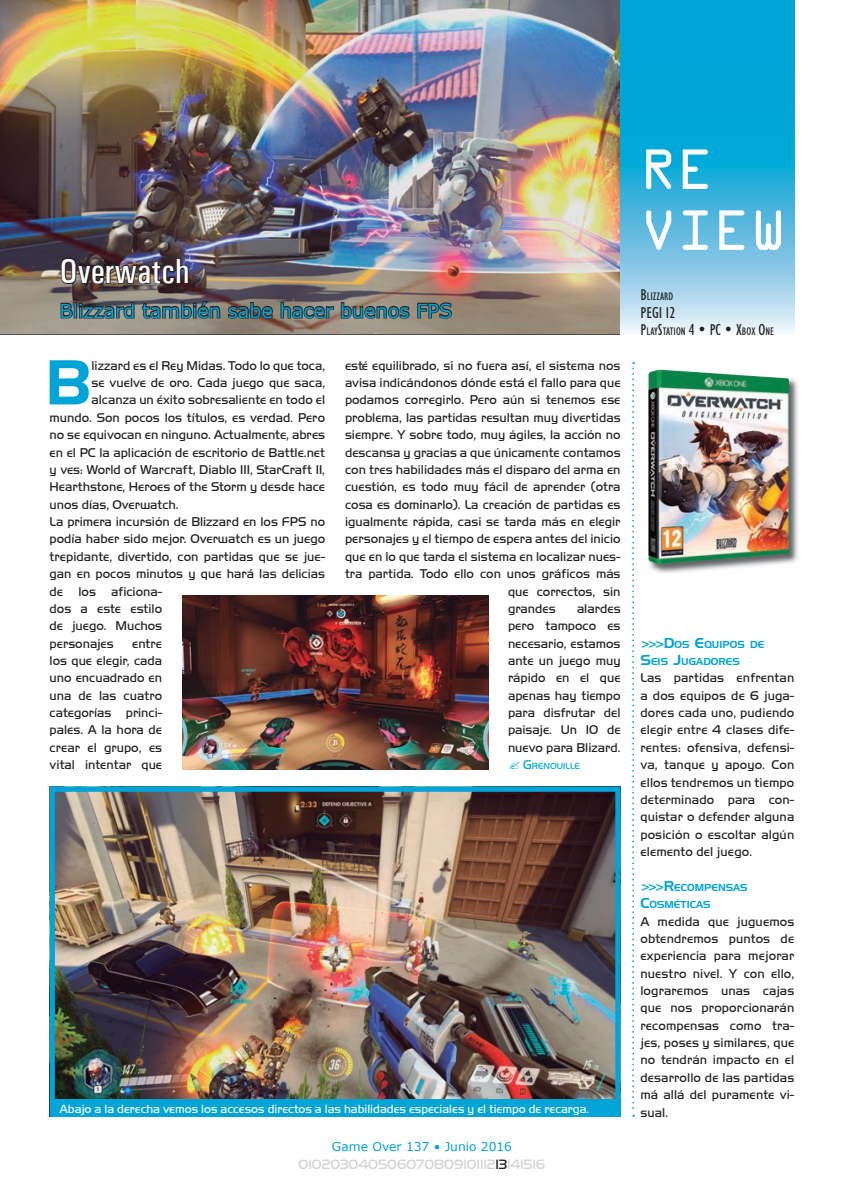
<style>
.page{position:relative;width:844px;height:1191px;background:#fff}
.page>*{position:absolute;margin:0;border:0;box-sizing:border-box;transform-origin:0 0}
.t1{font:61.43px "Handel Gothic BT";color:#00a4d7}
.t2{font:50.75px/60.9px "OCRA Std";color:#fff}
.t3{font:500 condensed 35px "Univers";color:#fff}
.t4{font:19.25px "Verdana";color:#00a4d7}
.t5{font:condensed 15.75px "Humanist 521 BT";color:#231f20}
.t6{font:14px "Handel Got D Ligh";color:#d1d2d4}
.t7{font:13.12px/17.3px "Handel Got D Ligh";color:#231f20;text-align:justify}
.t8{font:12.25px "Handel Got D Ligh";color:#fff}
.t9{font:12.25px "Verdana";color:#00a4d7}
.t10{font:condensed 11.03px "Humanist 521 BT";color:#231f20}
.t11{font:9.8px/17.3px "Handel Gothic BT";color:#00a4d7}
.t12{font:9.1px "Handel Got D Ligh";color:#00a4d7}
.s1{font-size:13.12px}
.s2{color:#231f20}
.s3{font-size:15.75px}
.s4{font-size:12.25px}
.s5{font-size:14px}
</style>
<div class="page">
<img style="left:0;top:0;width:620px;height:335px">
<img style="left:56px;top:792px;width:558px;height:307px">
<div style="left:50px;top:786px;width:570px;height:330px;border:5px solid #00a4d7"></div>
<svg style="left:279px;top:301px;width:131px;height:19px;background:#675e55"></svg>
<svg style="left:416px;top:301px;width:37px;height:19px"></svg>
<img style="left:60px;top:249px;width:213px;height:71px">
<svg style="left:620px;top:0;width:174px;height:334px;background:#3db5dd"></svg>
<svg style="left:632px;top:362px;width:2px;height:754px"></svg>
<div style="left:50px;top:1099px;width:570px;height:17px;background:#00a4d7"></div>
<img style="left:649px;top:369px;width:149px;height:204px">
<img style="left:648px;top:370px;width:140px;height:194px">
<img style="left:182px;top:595px;width:306px;height:174px">
<h3 class="t3" style="left:60px;top:250px;width:131px">Overwatch</h3>
<h3 class="t4" style="left:60px;top:297px;width:394px">Blizzard también sabe hacer buenos FPS</h3>
<h1 class="t1" style="left:45px;top:345px;width:48px">B</h1>
<p class="t7" style="left:91px;top:357px;width:235px">lizzard es el Rey Midas. Todo lo que toca,</p>
<p class="t7" style="left:91px;top:374px;width:235px">se vuelve de oro. Cada juego que saca,</p>
<p class="t7" style="left:91px;top:391px;width:235px">alcanza un éxito sobresaliente en todo el</p>
<p class="t7" style="left:50px;top:409px;width:277px">mundo. Son pocos los títulos, es verdad. Pero</p>
<p class="t7" style="left:50px;top:426px;width:277px">no se equivocan en ninguno. Actualmente, abres</p>
<p class="t7" style="left:50px;top:443px;width:277px">en el PC la aplicación de escritorio de Battle.net</p>
<p class="t7" style="left:50px;top:461px;width:277px">y ves: World of Warcraft, Diablo III, StarCraft II,</p>
<p class="t7" style="left:50px;top:478px;width:277px">Hearthstone, Heroes of the Storm y desde hace</p>
<p class="t7" style="left:50px;top:496px;width:130px">unos días, Overwatch.</p>
<p class="t7" style="left:50px;top:513px;width:277px">La primera incursión de Blizzard en los FPS no</p>
<p class="t7" style="left:50px;top:530px;width:277px">podía haber sido mejor. Overwatch es un juego</p>
<p class="t7" style="left:50px;top:548px;width:277px">trepidante, divertido, con partidas que se jue-</p>
<p class="t7" style="left:50px;top:565px;width:277px">gan en pocos minutos y que hará las delicias</p>
<p class="t7" style="left:50px;top:582px;width:114px">de los aficiona-</p>
<p class="t7" style="left:50px;top:600px;width:114px">dos a este estilo</p>
<p class="t7" style="left:50px;top:617px;width:114px">de juego. Muchos</p>
<p class="t7" style="left:50px;top:634px;width:66px">personajes</p>
<p class="t7" style="left:50px;top:634px;width:114px;text-indent:82px">entre los que elegir, cada uno encuadrado en una de las cuatro categorías princi&shy;pales. A la hora de crear el grupo, es vital intentar que</p>
<p class="t7" style="left:345px;top:357px;width:277px">esté equilibrado, si no fuera así, el sistema nos</p>
<p class="t7" style="left:345px;top:374px;width:277px">avisa indicándonos dónde está el fallo para que</p>
<p class="t7" style="left:345px;top:391px;width:277px">podamos corregirlo. Pero aún si tenemos ese</p>
<p class="t7" style="left:345px;top:409px;width:277px">problema, las partidas resultan muy divertidas</p>
<p class="t7" style="left:345px;top:426px;width:277px">siempre. Y sobre todo, muy ágiles, la acción no</p>
<p class="t7" style="left:345px;top:443px;width:277px">descansa y gracias a que únicamente contamos</p>
<p class="t7" style="left:345px;top:461px;width:277px">con tres habilidades más el disparo del arma en</p>
<p class="t7" style="left:345px;top:478px;width:277px">cuestión, es todo muy fácil de aprender (otra</p>
<p class="t7" style="left:345px;top:496px;width:277px">cosa es dominarlo). La creación de partidas es</p>
<p class="t7" style="left:345px;top:513px;width:277px">igualmente rápida, casi se tarda más en elegir</p>
<p class="t7" style="left:345px;top:530px;width:277px">personajes y el tiempo de espera antes del inicio</p>
<p class="t7" style="left:345px;top:548px;width:277px">que en lo que tarda el sistema en localizar nues-</p>
<p class="t7" style="left:345px;top:565px;width:277px">tra partida. Todo ello con unos gráficos más</p>
<p class="t7" style="left:508px;top:582px;width:114px">que correctos, sin</p>
<p class="t7" style="left:508px;top:600px;width:49px">grandes</p>
<p class="t7" style="left:508px;top:600px;width:114px;text-indent:69px">alardes pero tampoco es necesario, estamos ante un juego muy rápido en el que apenas hay tiempo para disfrutar del paisaje. Un 10 de nuevo para Blizard.</p>
<p class="t12" style="left:523px;top:761px;width:58px"><span class="s1">G</span>RENOUILLE</p>
<p class="t8" style="left:60px;top:1101px;width:531px">Abajo a la derecha vemos los accesos directos a las habilidades especiales y el tiempo de recarga.</p>
<p class="t9" style="left:332px;top:1138px;width:182px">Game Over 137 • Junio 2016</p>
<p class="t6" style="left:298px;top:1156px;width:248px">010203040506070809101112<span class="s2">13</span>141516</p>
<h2 class="t2" style="left:640px;top:144px;width:148px">RE<br>VIEW</h2>
<p class="t10" style="left:640px;top:290px;width:34px"><span class="s3">B</span>LIZZARD</p>
<p class="t5" style="left:640px;top:303px;width:36px">PEGI 12</p>
<p class="t10" style="left:640px;top:325px;width:135px"><span class="s3">P</span>LAY<span class="s3">S</span>TATION <span class="s3">4 • PC • X</span>BOX <span class="s3">O</span>NE</p>
<p class="t11" style="left:640px;top:635px;width:125px"><span class="s4">&gt;&gt;&gt;</span><span class="s5">D</span>OS <span class="s5">E</span>QUIPOS DE<br><span class="s5">S</span>EIS <span class="s5">J</span>UGADORES</p>
<p class="t7" style="left:640px;top:669px;width:155px">Las partidas enfrentan a dos equipos de 6 juga&shy;dores cada uno, pudiendo elegir entre 4 clases dife&shy;rentes: ofensiva, defensi&shy;va, tanque y apoyo. Con ellos tendremos un tiempo determinado para con&shy;quistar o defender alguna posición o escoltar algún elemento del juego.</p>
<p class="t11" style="left:640px;top:878px;width:109px"><span class="s4">&gt;&gt;&gt;</span><span class="s5">R</span>ECOMPENSAS<br><span class="s5">C</span>OSMÉTICAS</p>
<p class="t7" style="left:640px;top:912px;width:155px">A medida que juguemos obtendremos puntos de experiencia para mejorar nuestro nivel. Y con ello, lograremos unas cajas que nos proporcionarán recompensas como tra&shy;jes, poses y similares, que no tendrán impacto en el desarrollo de las partidas má allá del puramente vi&shy;sual.</p>
</div>
